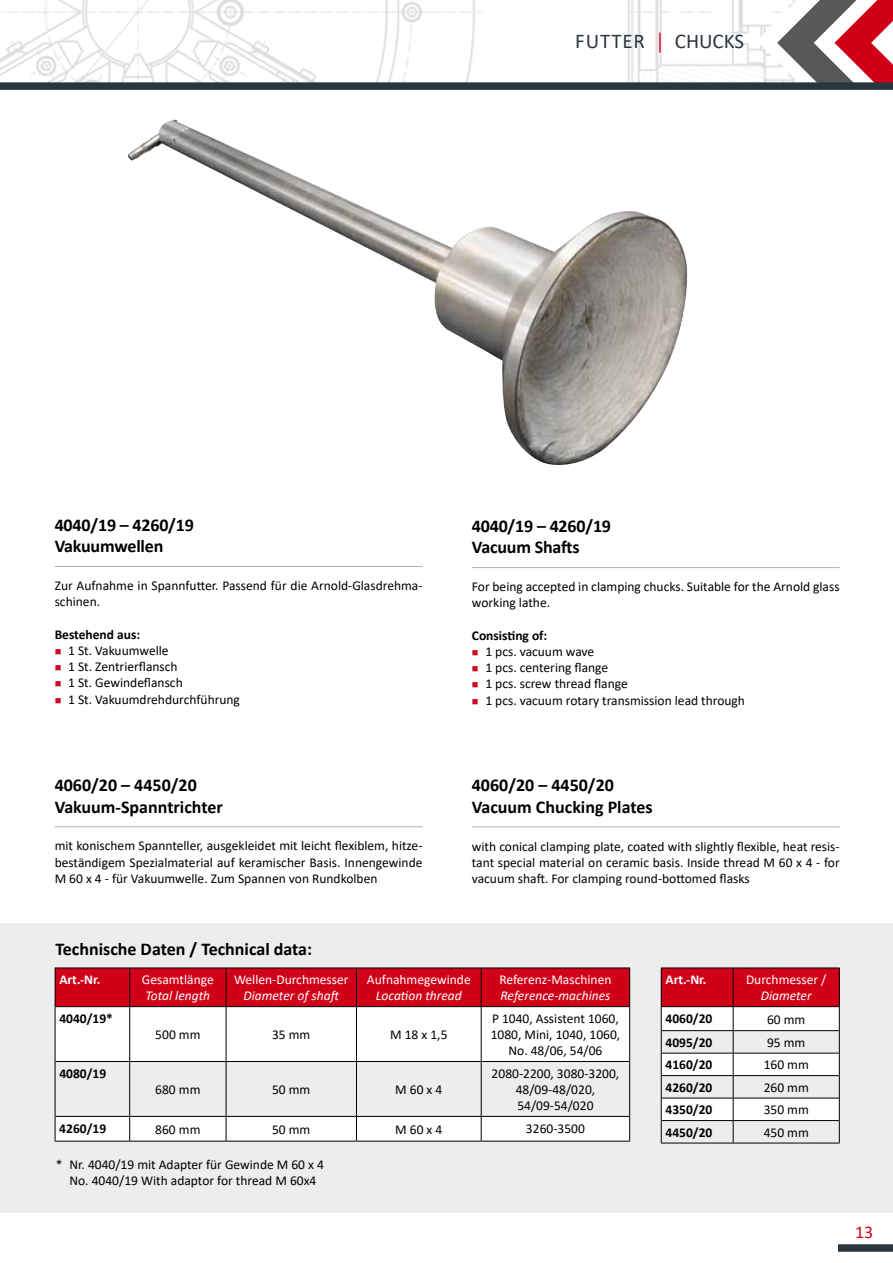
<style>
.page{position:relative;width:893px;height:1263px;background:#fff}
.page>*{position:absolute;margin:0;border:0;box-sizing:border-box;transform-origin:0 0}
.t1{font:21px "Calibri";letter-spacing:.04em;color:#29363e}
.t2{font:700 18px/21.6px "Calibri";color:#000}
.t3{font:18px "Calibri";color:#cd071e}
.t4{font:13.5px/16.2px "Calibri";color:#000;text-align:center}
.t5{font:700 13.5px "Calibri";color:#000}
.t6{font:13.5px "Calibri";color:#fff}
.t7{font:italic 13.5px "Calibri";color:#fff}
.t8{font:700 13.5px "Calibri";color:#fff}
.s1{color:#d10019}
.s2{color:#cd071e}
</style>
<div class="page">
<img style="left:0;top:0;width:757px;height:82px">
<svg style="left:757px;top:0;width:136px;height:82px"></svg>
<div style="left:0;top:82px;width:893px;height:8px;background:#29363e"></div>
<div style="left:838px;top:1244px;width:55px;height:8px;background:#29363e"></div>
<div style="left:0;top:923px;width:893px;height:289px;background:#eceded"></div>
<hr style="left:55px;top:566px;width:368px;height:1px;background:#b1b3b4">
<hr style="left:55px;top:826px;width:368px;height:1px;background:#b1b3b4">
<hr style="left:472px;top:567px;width:368px;height:1px;background:#b1b3b4">
<hr style="left:472px;top:826px;width:368px;height:1px;background:#b1b3b4">
<div style="left:55px;top:968px;width:75px;height:39px;background:#d10019"></div>
<div style="left:130px;top:968px;width:499px;height:38px;background:#d10019"></div>
<div style="left:56px;top:1007px;width:573px;height:54px;background:#fff"></div>
<hr style="left:55px;top:967px;width:75px;height:1px;background:#000">
<hr style="left:55px;top:968px;width:1px;height:39px;background:#000">
<hr style="left:129px;top:1007px;width:1px;height:54px;background:#000">
<hr style="left:356px;top:1007px;width:1px;height:54px;background:#000">
<hr style="left:629px;top:1007px;width:1px;height:54px;background:#000">
<hr style="left:55px;top:1006px;width:75px;height:1px;background:#000">
<hr style="left:55px;top:1007px;width:1px;height:54px;background:#000">
<hr style="left:226px;top:1007px;width:1px;height:54px;background:#000">
<hr style="left:481px;top:1007px;width:1px;height:54px;background:#000">
<svg style="left:55px;top:1061px;width:575px;height:80px"></svg>
<hr style="left:130px;top:1006px;width:96px;height:1px;background:#000">
<hr style="left:226px;top:1006px;width:130px;height:1px;background:#000">
<hr style="left:356px;top:1006px;width:125px;height:1px;background:#000">
<hr style="left:481px;top:1006px;width:148px;height:1px;background:#000">
<hr style="left:55px;top:1061px;width:75px;height:1px;background:#000">
<hr style="left:130px;top:1061px;width:96px;height:1px;background:#000">
<hr style="left:226px;top:1061px;width:130px;height:1px;background:#000">
<hr style="left:356px;top:1061px;width:125px;height:1px;background:#000">
<hr style="left:481px;top:1061px;width:148px;height:1px;background:#000">
<hr style="left:55px;top:1116px;width:75px;height:1px;background:#000">
<hr style="left:130px;top:1116px;width:96px;height:1px;background:#000">
<hr style="left:226px;top:1116px;width:130px;height:1px;background:#000">
<hr style="left:356px;top:1116px;width:125px;height:1px;background:#000">
<hr style="left:481px;top:1116px;width:148px;height:1px;background:#000">
<hr style="left:55px;top:1141px;width:75px;height:1px;background:#000">
<hr style="left:130px;top:1141px;width:96px;height:1px;background:#000">
<hr style="left:226px;top:1141px;width:130px;height:1px;background:#000">
<hr style="left:356px;top:1141px;width:125px;height:1px;background:#000">
<hr style="left:481px;top:1141px;width:149px;height:1px;background:#000">
<hr style="left:130px;top:967px;width:96px;height:1px;background:#000">
<hr style="left:226px;top:967px;width:130px;height:1px;background:#000">
<hr style="left:129px;top:968px;width:1px;height:38px;background:#000">
<hr style="left:226px;top:968px;width:1px;height:38px;background:#000">
<hr style="left:481px;top:967px;width:149px;height:1px;background:#000">
<hr style="left:629px;top:968px;width:1px;height:39px;background:#000">
<hr style="left:356px;top:967px;width:125px;height:1px;background:#000">
<hr style="left:356px;top:968px;width:1px;height:38px;background:#000">
<hr style="left:481px;top:968px;width:1px;height:38px;background:#000">
<div style="left:661px;top:968px;width:72px;height:39px;background:#d10019"></div>
<div style="left:733px;top:968px;width:106px;height:39px;background:#d10019"></div>
<hr style="left:661px;top:967px;width:72px;height:1px;background:#000">
<hr style="left:661px;top:968px;width:1px;height:39px;background:#000">
<hr style="left:662px;top:1006px;width:71px;height:1px;background:#000">
<svg style="left:661px;top:1007px;width:179px;height:136px"></svg>
<hr style="left:733px;top:1006px;width:106px;height:1px;background:#000">
<hr style="left:662px;top:1030px;width:71px;height:1px;background:#000">
<hr style="left:733px;top:1030px;width:106px;height:1px;background:#000">
<hr style="left:662px;top:1053px;width:71px;height:1px;background:#000">
<hr style="left:733px;top:1053px;width:106px;height:1px;background:#000">
<hr style="left:662px;top:1075px;width:71px;height:1px;background:#000">
<hr style="left:733px;top:1075px;width:106px;height:1px;background:#000">
<hr style="left:662px;top:1098px;width:71px;height:1px;background:#000">
<hr style="left:733px;top:1098px;width:106px;height:1px;background:#000">
<hr style="left:662px;top:1120px;width:71px;height:1px;background:#000">
<hr style="left:733px;top:1120px;width:106px;height:1px;background:#000">
<hr style="left:661px;top:1143px;width:72px;height:1px;background:#000">
<hr style="left:733px;top:1143px;width:107px;height:1px;background:#000">
<hr style="left:733px;top:967px;width:107px;height:1px;background:#000">
<hr style="left:733px;top:968px;width:1px;height:38px;background:#000">
<hr style="left:839px;top:968px;width:1px;height:39px;background:#000">
<img style="left:128px;top:120px;width:560px;height:345px">
<h1 class="t1" style="left:575px;top:27px;width:170px">Futter <span class="s1">│</span> CHUCKS</h1>
<h2 class="t2" style="left:55px;top:514px;width:141px">4040/19 – 4260/19<br>Vakuumwellen</h2>
<p class="t4" style="left:55px;top:577px;width:369px;text-align:left">Zur Aufnahme in Spannfutter. Passend für die Arnold-Glasdrehma&shy;schinen.</p>
<p class="t5" style="left:55px;top:625px;width:87px">Bestehend aus:</p>
<p class="t4" style="left:55px;top:642px;width:115px"><span class="s2">■</span> 1 St. Vakuumwelle</p>
<p class="t4" style="left:55px;top:658px;width:124px"><span class="s2">■</span> 1 St. Zentrierflansch</p>
<p class="t4" style="left:55px;top:674px;width:130px"><span class="s2">■</span> 1 St. Gewindeflansch</p>
<p class="t4" style="left:55px;top:691px;width:187px"><span class="s2">■</span> 1 St. Vakuumdrehdurchführung</p>
<h2 class="t2" style="left:472px;top:515px;width:141px">4040/19 – 4260/19<br>Vacuum Shafts</h2>
<p class="t4" style="left:472px;top:578px;width:369px;text-align:left">For being accepted in clamping chucks. Suitable for the Arnold glass working lathe.</p>
<p class="t5" style="left:472px;top:626px;width:77px">Consisting of:</p>
<p class="t4" style="left:472px;top:643px;width:124px"><span class="s2">■</span> 1 pcs. vacuum wave</p>
<p class="t4" style="left:472px;top:659px;width:138px"><span class="s2">■</span> 1 pcs. centering flange</p>
<p class="t4" style="left:472px;top:675px;width:157px"><span class="s2">■</span> 1 pcs. screw thread flange</p>
<p class="t4" style="left:472px;top:692px;width:275px"><span class="s2">■</span> 1 pcs. vacuum rotary transmission lead through</p>
<h2 class="t2" style="left:55px;top:774px;width:170px">4060/20 – 4450/20<br>Vakuum-Spanntrichter</h2>
<p class="t4" style="left:55px;top:837px;width:369px;text-align:justify">mit konischem Spannteller, ausgekleidet mit leicht flexiblem, hitze&shy;beständigem Spezialmaterial auf keramischer Basis. Innengewinde M 60 x 4 - für Vakuumwelle. Zum Spannen von Rundkolben</p>
<h2 class="t2" style="left:472px;top:774px;width:182px">4060/20 – 4450/20<br>Vacuum Chucking Plates</h2>
<p class="t4" style="left:472px;top:838px;width:369px;text-align:justify">with conical clamping plate, coated with slightly flexible, heat resis&shy;tant special material on ceramic basis. Inside thread M 60 x 4 - for vacuum shaft. For clamping round-bottomed flasks</p>
<h2 class="t2" style="left:55px;top:938px;width:258px">Technische Daten / Technical data:</h2>
<p class="t8" style="left:59px;top:970px;width:42px">Art.-Nr.</p>
<p class="t6" style="left:142px;top:970px;width:73px">Gesamtlänge</p>
<p class="t7" style="left:146px;top:986px;width:66px">Total length</p>
<p class="t5" style="left:59px;top:1009px;width:55px">4040/19*</p>
<p class="t6" style="left:234px;top:970px;width:116px">Wellen-Durchmesser</p>
<p class="t7" style="left:244px;top:986px;width:98px">Diameter of shaft</p>
<p class="t6" style="left:367px;top:970px;width:105px">Aufnahmegewinde</p>
<p class="t7" style="left:376px;top:986px;width:87px">Location thread</p>
<p class="t5" style="left:59px;top:1064px;width:48px">4080/19</p>
<p class="t4" style="left:155px;top:1026px;width:47px">500 mm</p>
<p class="t4" style="left:272px;top:1026px;width:40px">35 mm</p>
<p class="t4" style="left:390px;top:1026px;width:59px">M 18 x 1,5</p>
<p class="t4" style="left:155px;top:1081px;width:47px">680 mm</p>
<p class="t4" style="left:272px;top:1081px;width:40px">50 mm</p>
<p class="t4" style="left:395px;top:1081px;width:49px">M 60 x 4</p>
<p class="t6" style="left:499px;top:970px;width:114px">Referenz-Maschinen</p>
<p class="t7" style="left:500px;top:986px;width:111px">Reference-machines</p>
<p class="t4" style="left:491px;top:1010px;width:131px">P 1040, Assistent 1060,<br>1080, Mini, 1040, 1060,<br>No. 48/06, 54/06</p>
<p class="t4" style="left:492px;top:1065px;width:129px">2080-2200, 3080-3200,<br>48/09-48/020,<br>54/09-54/020</p>
<p class="t5" style="left:59px;top:1119px;width:48px">4260/19</p>
<p class="t4" style="left:155px;top:1121px;width:47px">860 mm</p>
<p class="t4" style="left:272px;top:1121px;width:40px">50 mm</p>
<p class="t4" style="left:395px;top:1121px;width:49px">M 60 x 4</p>
<p class="t4" style="left:526px;top:1120px;width:60px">3260-3500</p>
<p class="t4" style="left:56px;top:1156px;width:269px">* Nr. 4040/19 mit Adapter für Gewinde M 60 x 4<br>No. 4040/19 With adaptor for thread M 60x4</p>
<p class="t8" style="left:665px;top:970px;width:42px">Art.-Nr.</p>
<p class="t6" style="left:746px;top:970px;width:82px">Durchmesser /</p>
<p class="t7" style="left:761px;top:986px;width:52px">Diameter</p>
<p class="t5" style="left:665px;top:1009px;width:48px">4060/20</p>
<p class="t4" style="left:767px;top:1011px;width:40px">60 mm</p>
<p class="t5" style="left:665px;top:1033px;width:48px">4095/20</p>
<p class="t4" style="left:767px;top:1034px;width:40px">95 mm</p>
<p class="t5" style="left:665px;top:1055px;width:48px">4160/20</p>
<p class="t4" style="left:764px;top:1056px;width:47px">160 mm</p>
<p class="t5" style="left:665px;top:1078px;width:48px">4260/20</p>
<p class="t4" style="left:764px;top:1079px;width:47px">260 mm</p>
<p class="t5" style="left:665px;top:1100px;width:48px">4350/20</p>
<p class="t4" style="left:764px;top:1101px;width:47px">350 mm</p>
<p class="t5" style="left:665px;top:1123px;width:48px">4450/20</p>
<p class="t4" style="left:764px;top:1124px;width:47px">450 mm</p>
<h2 class="t3" style="left:855px;top:1219px;width:20px">13</h2>
</div>
